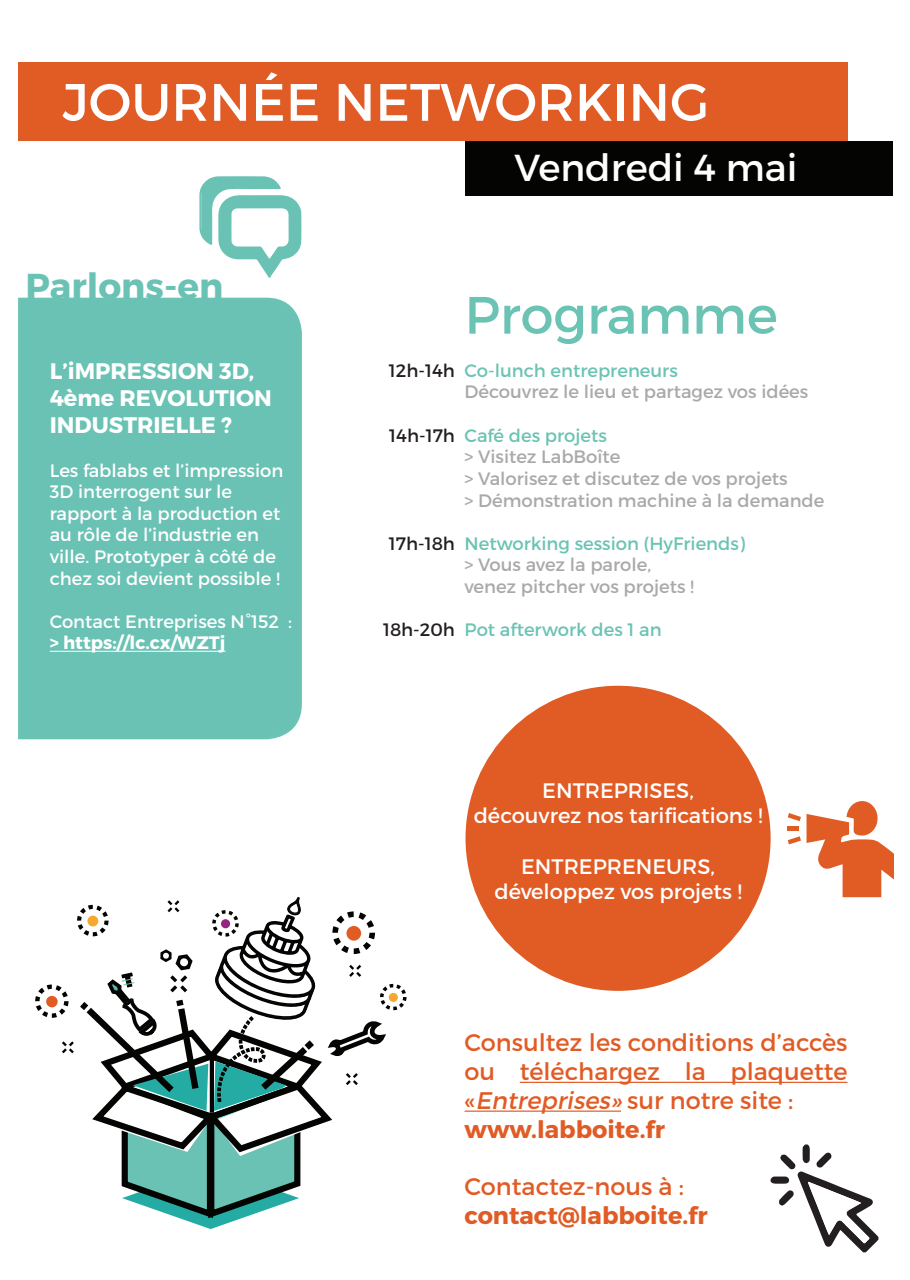
<style>
.page{position:relative;width:910px;height:1280px;background:#fff}
.page>*{position:absolute;margin:0;border:0;box-sizing:border-box;transform-origin:0 0}
.t1{font:52.5px "Montserrat";color:#fff}
.t2{font:52.5px "Montserrat";color:#6bc3b4}
.t3{font:37.5px "Montserrat";color:#fff}
.t4{font:700 36px "Montserrat";color:#6ac2b5}
.t5{font:24px/28.8px "Montserrat";color:#e15b25}
.t6{font:700 24px "Montserrat";color:#e15b25}
.t7{font:700 22.5px/27px "Montserrat";color:#fff}
.t8{font:21px/25.2px "Montserrat";color:#fff;text-align:center}
.t9{font:18px/21.6px "Montserrat";color:#fff}
.t10{font:18px/21.6px "Montserrat";color:#aaa8a8}
.t11{font:18px "Montserrat";color:#6bc3b4}
.t12{font:18px "Montserrat";color:#231f20}
.t13{font:700 18px "Montserrat";color:#fff}
.s1{font-style:italic}
.s2{font-weight:700}
</style>
<div class="page">
<div style="left:465px;top:141px;width:428px;height:55px;background:#040503"></div>
<div style="left:465px;top:686px;width:306px;height:305px;background:#e15b25;border-radius:50%"></div>
<svg style="left:35px;top:897px;width:371px;height:332px"></svg>
<div style="left:18px;top:63px;width:829px;height:78px;background:#e15b25"></div>
<div style="left:18px;top:297px;width:284px;height:443px;background:#6ac2b5"></div>
<hr style="left:50px;top:651px;width:176px;height:1px;background:#fff">
<hr style="left:520px;top:1082px;width:327px;height:1px;background:#e15b25">
<hr style="left:465px;top:1110px;width:156px;height:2px;background:#e15b25">
<svg style="left:199px;top:176px;width:102px;height:102px"></svg>
<svg style="left:771px;top:1144px;width:107px;height:108px"></svg>
<svg style="left:788px;top:801px;width:106px;height:96px"></svg>
<hr style="left:787px;top:827px;width:12px;height:4px;background:#e15b25">
<h1 class="t1" style="left:63px;top:70px;width:648px">JOURNéE NETWORKING</h1>
<h2 class="t3" style="left:515px;top:145px;width:284px">Vendredi 4 mai</h2>
<h3 class="t4" style="left:25px;top:263px;width:200px">Parlons-en</h3>
<p class="t7" style="left:50px;top:358px;width:224px">L’iMPRESSION 3D,<br>4ème REVOLUTION<br>INDUSTRIELLE ?</p>
<p class="t9" style="left:50px;top:459px;width:235px">Les fablabs et l’impression<br>3D interrogent sur le rapport à la production et au rôle de l’industrie en ville. Prototyper à côté de chez soi devient possible !</p>
<p class="t9" style="left:50px;top:611px;width:244px">Contact Entreprises N°152 :</p>
<p class="t13" style="left:50px;top:632px;width:177px">&gt; https://lc.cx/WZTj</p>
<p class="t12" style="left:389px;top:359px;width:68px">12h-14h</p>
<p class="t12" style="left:389px;top:424px;width:67px">14h-17h</p>
<p class="t12" style="left:389px;top:532px;width:68px">17h-18h</p>
<p class="t12" style="left:383px;top:619px;width:73px">18h-20h</p>
<h1 class="t2" style="left:465px;top:283px;width:315px">Programme</h1>
<p class="t11" style="left:465px;top:359px;width:215px">Co-lunch entrepreneurs</p>
<p class="t10" style="left:465px;top:381px;width:345px">Découvrez le lieu et partagez vos idées</p>
<p class="t11" style="left:465px;top:424px;width:144px">Café des projets</p>
<p class="t10" style="left:465px;top:446px;width:361px">&gt; Visitez LabBoîte<br>&gt; Valorisez et discutez de vos projets<br>&gt; Démonstration machine à la demande</p>
<p class="t11" style="left:465px;top:532px;width:282px">Networking session (HyFriends)</p>
<p class="t10" style="left:465px;top:554px;width:231px">&gt; Vous avez la parole, venez pitcher vos projets !</p>
<p class="t11" style="left:465px;top:619px;width:199px">Pot afterwork des 1 an</p>
<p class="t8" style="left:474px;top:778px;width:290px">ENTREPRISES,<br>découvrez nos tarifications !</p>
<p class="t8" style="left:494px;top:853px;width:249px">ENTREPRENEURS, développez vos projets !</p>
<h3 class="t5" style="left:465px;top:1028px;width:384px">Consultez les conditions d’accès ou téléchargez la plaquette « <span class="s1">Entreprises»</span> s u r n o t re s i te : <span class="s2">www.labboite.fr</span></h3>
<h3 class="t5" style="left:465px;top:1172px;width:221px">Contactez-nous à :</h3>
<h3 class="t6" style="left:465px;top:1200px;width:245px">contact@labboite.fr</h3>
</div>
